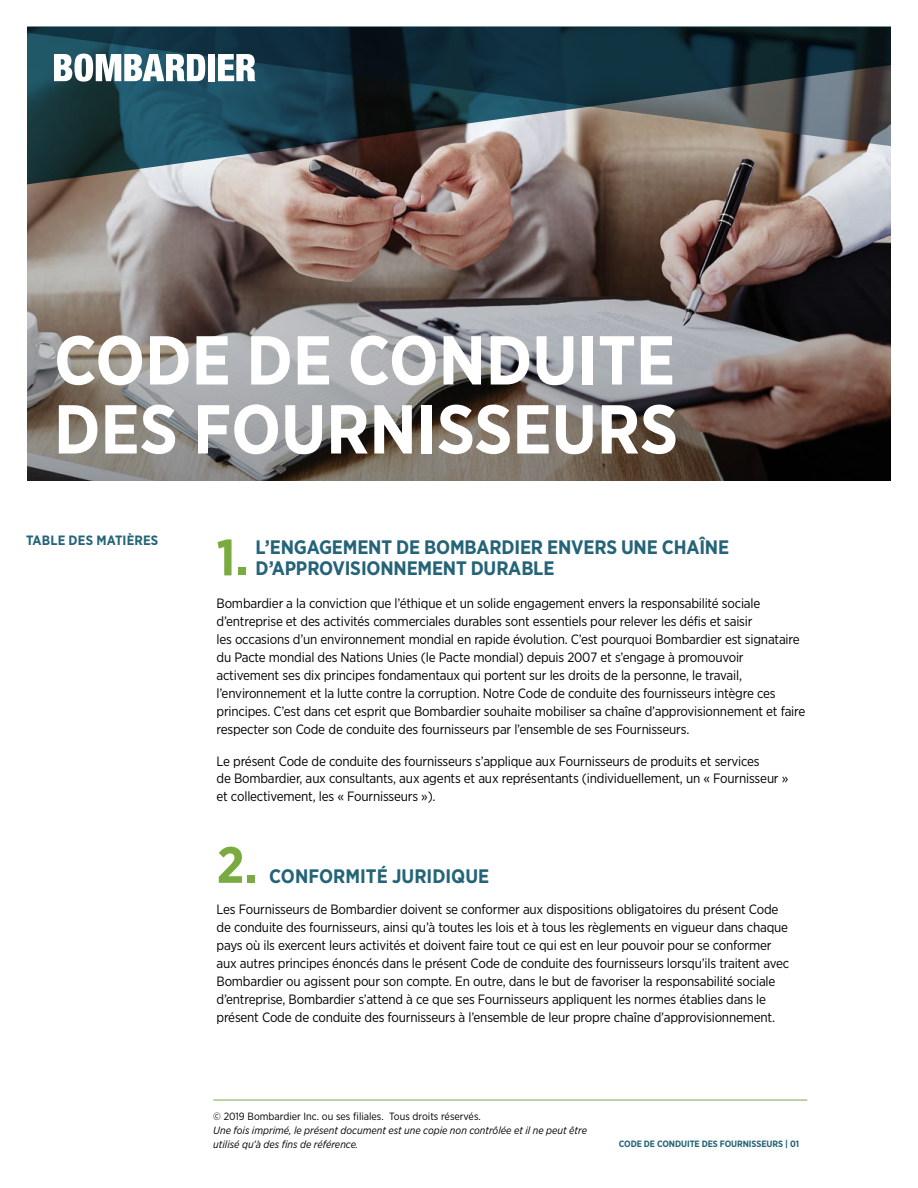
<style>
.page{position:relative;width:918px;height:1188px;background:#fff}
.page>*{position:absolute;margin:0;border:0;box-sizing:border-box;transform-origin:0 0}
.t1{font:700 69px/69px "Gotham Narrow";color:#fff}
.t2{font:700 51px "Gotham Narrow";color:#7aab41}
.t3{font:700 19.5px "Gotham Narrow";letter-spacing:-.01em;color:#256478}
.t4{font:13.5px/18px "Gotham Narrow";letter-spacing:-.015em;color:#000}
.t5{font:700 13.5px "Gotham Narrow";letter-spacing:.01em;color:#256478}
.t6{font:italic 10.5px/13.5px "Gotham Narrow";color:#000}
.t7{font:10.5px "Gotham Narrow";color:#000}
.t8{font:700 9.15px "Gotham Narrow";letter-spacing:-.01em;color:#256478}
</style>
<div class="page">
<hr style="left:213px;top:1100px;width:594px;height:1px;background:#7aab41">
<img style="left:27px;top:184px;width:864px;height:297px">
<svg style="left:27px;top:27px;width:864px;height:157px;background:#415257"></svg>
<svg style="left:54px;top:54px;width:151px;height:28px"></svg>
<div style="left:208px;top:54px;width:7px;height:27px;background:#fff"></div>
<svg style="left:218px;top:54px;width:38px;height:27px"></svg>
<h1 class="t1" style="left:54px;top:325px;width:626px">CODE DE CONDUITE<br>DES FOURNISSEURS</h1>
<p class="t5" style="left:26px;top:532px;width:134px">TABLE DES MATIÈRES</p>
<h3 class="t3" style="left:256px;top:535px;width:475px">L’ENGAGEMENT DE BOMBARDIER ENVERS UNE CHAÎNE</h3>
<h2 class="t2" style="left:217px;top:525px;width:34px">1.</h2>
<h3 class="t3" style="left:256px;top:556px;width:300px">D’APPROVISIONNEMENT DURABLE</h3>
<p class="t4" style="left:217px;top:594px;width:590px">Bombardier a la conviction que l’éthique et un solide engagement envers la responsabilité sociale d’entreprise et des activités commerciales durables sont essentiels pour relever les défis et saisir<br>les occasions d’un environnement mondial en rapide évolution. C’est pourquoi Bombardier est signataire du Pacte mondial des Nations Unies (le Pacte mondial) depuis 2007 et s’engage à promouvoir activement ses dix principes fondamentaux qui portent sur les droits de la personne, le travail, l’environnement et la lutte contre la corruption. Notre Code de conduite des fournisseurs intègre ces principes. C’est dans cet esprit que Bombardier souhaite mobiliser sa chaîne d’approvisionnement et faire respecter son Code de conduite des fournisseurs par l’ensemble de ses Fournisseurs.</p>
<p class="t4" style="left:217px;top:751px;width:573px">Le présent Code de conduite des fournisseurs s’applique aux Fournisseurs de produits et services<br>de Bombardier, aux consultants, aux agents et aux représentants (individuellement, un « Fournisseur » et collectivement, les « Fournisseurs »).</p>
<h2 class="t2" style="left:217px;top:832px;width:43px">2.</h2>
<h3 class="t3" style="left:269px;top:863px;width:221px">CONFORMITÉ JURIDIQUE</h3>
<p class="t4" style="left:217px;top:900px;width:574px">Les Fournisseurs de Bombardier doivent se conformer aux dispositions obligatoires du présent Code de conduite des fournisseurs, ainsi qu’à toutes les lois et à tous les règlements en vigueur dans chaque pays où ils exercent leurs activités et doivent faire tout ce qui est en leur pouvoir pour se conformer aux autres principes énoncés dans le présent Code de conduite des fournisseurs lorsqu’ils traitent avec Bombardier ou agissent pour son compte. En outre, dans le but de favoriser la responsabilité sociale d’entreprise, Bombardier s’attend à ce que ses Fournisseurs appliquent les normes établies dans le présent Code de conduite des fournisseurs à l’ensemble de leur propre chaîne d’approvisionnement.</p>
<p class="t7" style="left:213px;top:1110px;width:269px">© 2019 Bombardier Inc. ou ses filiales. Tous droits réservés.</p>
<p class="t6" style="left:213px;top:1123px;width:375px">Une fois imprimé, le présent document est une copie non contrôlée et il ne peut être utilisé qu’à des fins de référence.</p>
<p class="t8" style="left:619px;top:1138px;width:182px">CODE DE CONDUITE DES FOURNISSEURS | 01</p>
</div>
